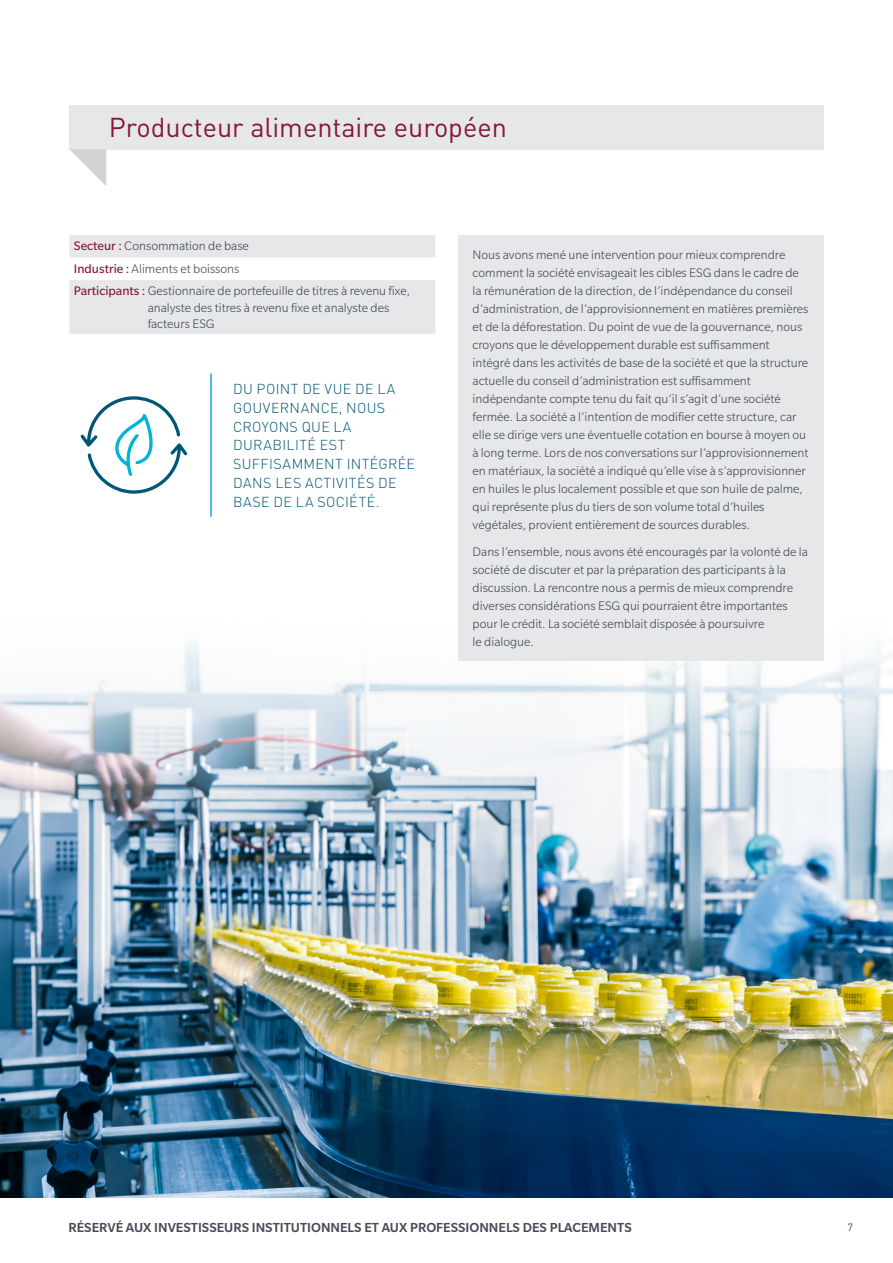
<style>
.page{position:relative;width:893px;height:1263px;background:#fff}
.page>*{position:absolute;margin:0;border:0;box-sizing:border-box;transform-origin:0 0}
.ESG_-_company_name{font:27px "DINOT";color:#88153e}
.sub_subhead{font:300 14.25px/18.8px "DINOT";letter-spacing:.025em;color:#005775}
.t1{font:500 14.25px "Slate Std";color:#464b54}
.body_text_10_13{font:300 13.5px/18px "Slate Std";color:#464b54}
.t2{font:10.5px "DINOT";color:#464b54}
.s1{font-weight:400;color:#88153e}
</style>
<div class="page">
<img style="left:0;top:570px;width:893px;height:627px">
<div style="left:69px;top:105px;width:755px;height:45px;background:#e6e7e9"></div>
<svg style="left:70px;top:149px;width:36px;height:37px"></svg>
<div style="left:458px;top:235px;width:365px;height:426px;background:#e6e7e9"></div>
<hr style="left:210px;top:373px;width:2px;height:144px;background:#00b5d1">
<svg style="left:80px;top:396px;width:108px;height:98px"></svg>
<svg style="left:69px;top:235px;width:366px;height:99px"></svg>
<p class="ESG_-_company_name" style="left:109px;top:111px;width:399px">Producteur alimentaire européen</p>
<p class="body_text_10_13" style="left:74px;top:237px;width:176px"><span class="s1">Secteur :</span> Consommation de base</p>
<p class="body_text_10_13" style="left:74px;top:259px;width:167px"><span class="s1">Industrie :</span> Aliments et boissons</p>
<p class="body_text_10_13" style="left:148px;top:282px;width:264px;line-height:16.5px;text-indent:-74px"><span class="s1">Participants :</span> Gestionnaire de portefeuille de titres à revenu fixe, analyste des titres à revenu fixe et analyste des facteurs ESG</p>
<p class="sub_subhead" style="left:233px;top:379px;width:183px">DU POINT DE VUE DE LA<br>GOUVERNANCE, NOUS<br>CROYONS QUE LA<br>DURABILITÉ EST<br>SUFFISAMMENT INTÉGRÉE<br>DANS LES ACTIVITÉS DE<br>BASE DE LA SOCIÉTÉ.</p>
<p class="body_text_10_13" style="left:473px;top:246px;width:337px">Nous avons mené une intervention pour mieux comprendre comment la société envisageait les cibles ESG dans le cadre de la rémunération de la direction, de l’indépendance du conseil d’administration, de l’approvisionnement en matières premières et de la déforestation. Du point de vue de la gouvernance, nous croyons que le développement durable est suffisamment intégré dans les activités de base de la société et que la structure actuelle du conseil d’administration est suffisamment indépendante compte tenu du fait qu’il s’agit d’une société fermée. La société a l’intention de modifier cette structure, car elle se dirige vers une éventuelle cotation en bourse à moyen ou à long terme. Lors de nos conversations sur l’approvisionnement en matériaux, la société a indiqué qu’elle vise à s’approvisionner en huiles le plus localement possible et que son huile de palme, qui représente plus du tiers de son volume total d’huiles végétales, provient entièrement de sources durables.</p>
<p class="body_text_10_13" style="left:473px;top:543px;width:337px">Dans l’ensemble, nous avons été encouragés par la volonté de la société de discuter et par la préparation des participants à la discussion. La rencontre nous a permis de mieux comprendre diverses considérations ESG qui pourraient être importantes pour le crédit. La société semblait disposée à poursuivre<br>le dialogue.</p>
<p class="t1" style="left:68px;top:1220px;width:565px">RÉSERVÉ AUX INVESTISSEURS INSTITUTIONNELS ET AUX PROFESSIONNELS DES PLACEMENTS</p>
<p class="t2" style="left:847px;top:1220px;width:7px">7</p>
</div>
